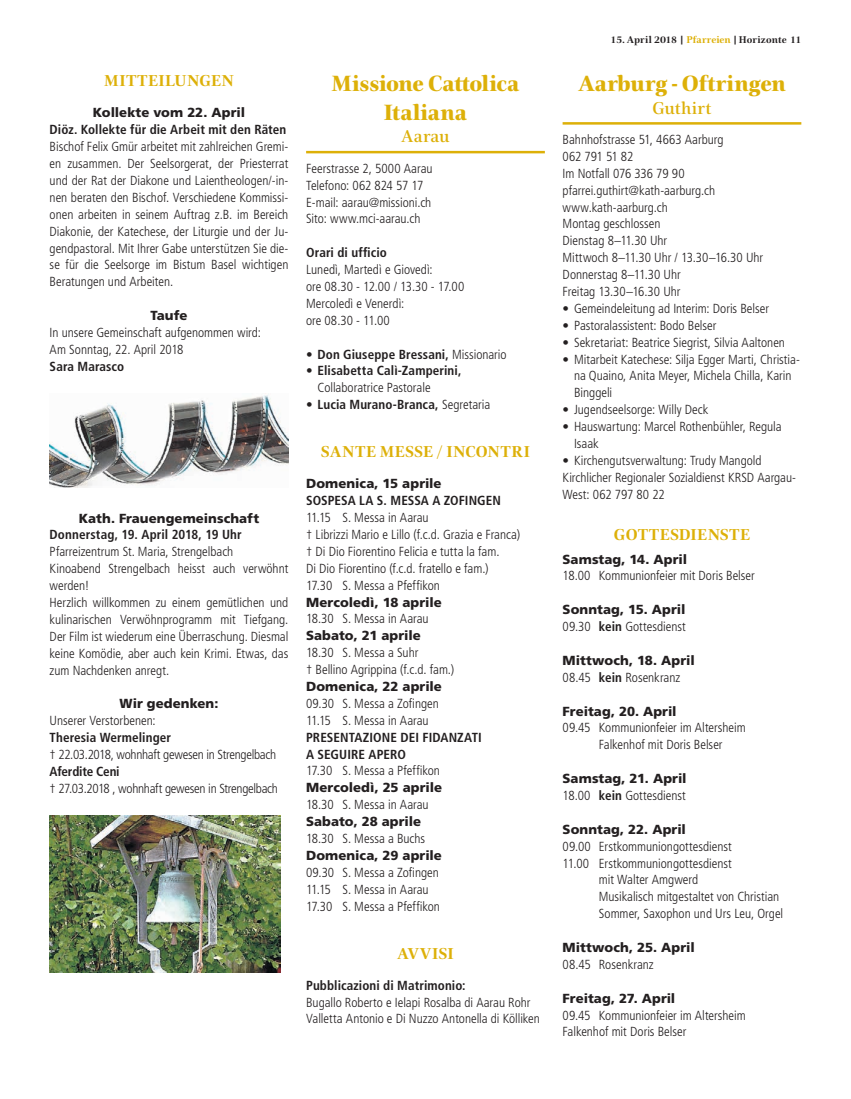
<style>
.page{position:relative;width:851px;height:1099px;background:#fff}
.page>*{position:absolute;margin:0;border:0;box-sizing:border-box;transform-origin:0 0}
.t1{font:800 22.5px/28.8px "Civita";letter-spacing:-.005em;color:#ddb008;text-align:center}
.t2{font:500 17.5px "Civita";letter-spacing:.01em;color:#ddb008}
.t3{font:700 16.12px "Civita";letter-spacing:.02em;color:#ddb008}
.t4{font:300 condensed 13.12px/16.9px "Frutiger LT Std";color:#231f20}
.t5{font:700 condensed 13.12px/16.9px "Frutiger LT Std";letter-spacing:.005em;color:#231f20}
.t6{font:900 13.12px/16.9px "Frutiger LT Std";letter-spacing:.005em;color:#231f20}
.t7{font:300 condensed 13.12px "Frutiger LT Std";letter-spacing:-.02em;color:#231f20}
.t8{font:700 condensed 13.12px "Frutiger LT Std";letter-spacing:-.015em;color:#231f20}
.t9{font:700 10px "Civita";letter-spacing:.005em;color:#231f20}
.s1{font-weight:300}
.s2{color:#ddb008}
.s3{font-weight:900;font-stretch:normal}
.s4{font-weight:700}
.s5{font-weight:300;font-stretch:condensed}
.s6{font-weight:700;font-stretch:condensed}
</style>
<div class="page">
<img style="left:50px;top:395px;width:238px;height:92px">
<img style="left:50px;top:815px;width:230px;height:157px">
<hr style="left:306px;top:151px;width:238px;height:2px;background:#ddb008">
<hr style="left:562px;top:122px;width:239px;height:3px;background:#ddb008">
<p class="t3" style="left:104px;top:70px;width:131px">MITTEILUNGEN</p>
<p class="t6" style="left:93px;top:104px;width:154px">Kollekte vom 22. April</p>
<p class="t5" style="left:50px;top:121px;width:238px">Diöz. Kollekte für die Arbeit mit den Räten</p>
<p class="t4" style="left:50px;top:138px;width:240px;text-align:justify">Bischof Felix Gmür arbeitet mit zahlreichen Gremi&shy;en zusammen. Der Seelsorgerat, der Priesterrat und der Rat der Diakone und Laientheologen/-in&shy;nen beraten den Bischof. Verschiedene Kommissi&shy;onen arbeiten in seinem Auftrag z.B. im Bereich Diakonie, der Katechese, der Liturgie und der Ju&shy;gendpastoral. Mit Ihrer Gabe unterstützen Sie die&shy;se für die Seelsorge im Bistum Basel wichtigen Beratungen und Arbeiten.</p>
<p class="t6" style="left:150px;top:307px;width:39px">Taufe</p>
<p class="t4" style="left:50px;top:324px;width:213px">In unsere Gemeinschaft aufgenommen wird:<br>Am Sonntag, 22. April 2018</p>
<p class="t5" style="left:50px;top:358px;width:76px">Sara Marasco</p>
<p class="t6" style="left:79px;top:509px;width:182px">Kath. Frauengemeinschaft</p>
<p class="t5" style="left:50px;top:526px;width:193px">Donnerstag, 19. April 2018, 19 Uhr</p>
<p class="t4" style="left:50px;top:543px;width:240px">Pfarreizentrum St. Maria, Strengelbach<br>Kinoabend Strengelbach heisst auch verwöhnt werden!<br>Herzlich willkommen zu einem gemütlichen und kulinarischen Verwöhnprogramm mit Tiefgang.<br>Der Film ist wiederum eine Überraschung. Diesmal keine Komödie, aber auch kein Krimi. Etwas, das zum Nachdenken anregt.</p>
<p class="t6" style="left:120px;top:695px;width:100px">Wir gedenken:</p>
<p class="t4" style="left:50px;top:712px;width:107px">Unserer Verstorbenen:</p>
<p class="t5" style="left:50px;top:729px;width:123px">Theresia Wermelinger</p>
<p class="t7" style="left:50px;top:747px;width:228px">† 22.03.2018, wohnhaft gewesen in Strengelbach</p>
<p class="t8" style="left:50px;top:763px;width:72px">Aferdite Ceni</p>
<p class="t7" style="left:50px;top:780px;width:230px">† 27.03.2018 , wohnhaft gewesen in Strengelbach</p>
<h1 class="t1" style="left:331px;top:69px;width:189px">Missione Cattolica<br>Italiana</h1>
<h2 class="t2" style="left:401px;top:125px;width:50px">Aarau</h2>
<p class="t4" style="left:306px;top:160px;width:128px">Feerstrasse 2, 5000 Aarau<br>Telefono: 062 824 57 17<br>E-mail: aarau@missioni.ch<br>Sito: www.mci-aarau.ch</p>
<p class="t5" style="left:306px;top:244px;width:82px">Orari di ufficio</p>
<p class="t4" style="left:306px;top:261px;width:160px">Lunedì, Martedì e Giovedì:<br>ore 08.30 - 12.00 / 13.30 - 17.00<br>Mercoledì e Venerdì:<br>ore 08.30 - 11.00</p>
<p class="t5" style="left:306px;top:345px;width:202px"><span class="s1">•</span> Don Giuseppe Bressani, <span class="s1">Missionario</span></p>
<p class="t5" style="left:317px;top:362px;width:145px;text-indent:-11px"><span class="s1">•</span> Elisabetta Calì-Zamperini,<br><span class="s1">Collaboratrice Pastorale</span></p>
<p class="t5" style="left:306px;top:396px;width:186px"><span class="s1">•</span> Lucia Murano-Branca, <span class="s1">Segretaria</span></p>
<p class="t3" style="left:321px;top:441px;width:210px">SANTE MESSE / INCONTRI</p>
<p class="t6" style="left:306px;top:475px;width:137px">Domenica, 15 aprile</p>
<p class="t5" style="left:306px;top:492px;width:196px">SOSPESA LA S. MESSA A ZOFINGEN</p>
<p class="t4" style="left:306px;top:509px;width:215px">11.15 S. Messa in Aarau<br>† Librizzi Mario e Lillo (f.c.d. Grazia e Franca) † Di Dio Fiorentino Felicia e tutta la fam.<br>Di Dio Fiorentino (f.c.d. fratello e fam.)<br>17.30 S. Messa a Pfeffikon</p>
<p class="t6" style="left:306px;top:593px;width:137px">Mercoledì, 18 aprile</p>
<p class="t4" style="left:306px;top:610px;width:124px">18.30 S. Messa in Aarau</p>
<p class="t6" style="left:306px;top:627px;width:116px">Sabato, 21 aprile</p>
<p class="t4" style="left:306px;top:644px;width:150px">18.30 S. Messa a Suhr<br>† Bellino Agrippina (f.c.d. fam.)</p>
<p class="t6" style="left:306px;top:678px;width:137px">Domenica, 22 aprile</p>
<p class="t4" style="left:306px;top:695px;width:134px">09.30 S. Messa a Zofingen<br>11.15 S. Messa in Aarau</p>
<p class="t5" style="left:306px;top:728px;width:177px">PRESENTAZIONE DEI FIDANZATI<br>A SEGUIRE APERO</p>
<p class="t4" style="left:306px;top:762px;width:135px">17.30 S. Messa a Pfeffikon</p>
<p class="t6" style="left:306px;top:779px;width:137px">Mercoledì, 25 aprile</p>
<p class="t4" style="left:306px;top:796px;width:124px">18.30 S. Messa in Aarau</p>
<p class="t6" style="left:306px;top:813px;width:116px">Sabato, 28 aprile</p>
<p class="t4" style="left:306px;top:830px;width:121px">18.30 S. Messa a Buchs</p>
<p class="t6" style="left:306px;top:846px;width:137px">Domenica, 29 aprile</p>
<p class="t4" style="left:306px;top:864px;width:135px">09.30 S. Messa a Zofingen<br>11.15 S. Messa in Aarau<br>17.30 S. Messa a Pfeffikon</p>
<p class="t3" style="left:397px;top:942px;width:58px">AVVISI</p>
<p class="t5" style="left:306px;top:976px;width:161px">Pubblicazioni di Matrimonio:</p>
<p class="t4" style="left:306px;top:993px;width:235px">Bugallo Roberto e Ielapi Rosalba di Aarau Rohr<br>Valletta Antonio e Di Nuzzo Antonella di Kölliken</p>
<p class="t9" style="left:610px;top:33px;width:192px">15. April 2018 | <span class="s2">Pfarreien</span> | Horizonte 11</p>
<h1 class="t1" style="left:578px;top:69px;width:209px">Aarburg - Oftringen</h1>
<h2 class="t2" style="left:652px;top:96px;width:60px">Guthirt</h2>
<p class="t4" style="left:562px;top:131px;width:202px">Bahnhofstrasse 51, 4663 Aarburg<br>062 791 51 82<br>Im Notfall 076 336 79 90 pfarrei.guthirt@kath-aarburg.ch www.kath-aarburg.ch<br>Montag geschlossen<br>Dienstag 8–11.30 Uhr<br>Mittwoch 8–11.30 Uhr / 13.30–16.30 Uhr<br>Donnerstag 8–11.30 Uhr<br>Freitag 13.30–16.30 Uhr</p>
<p class="t4" style="left:562px;top:300px;width:208px">• Gemeindeleitung ad Interim: Doris Belser</p>
<p class="t4" style="left:562px;top:317px;width:155px">• Pastoralassistent: Bodo Belser</p>
<p class="t4" style="left:562px;top:334px;width:224px">• Sekretariat: Beatrice Siegrist, Silvia Aaltonen</p>
<p class="t4" style="left:574px;top:351px;width:227px;text-indent:-11px">• Mitarbeit Katechese: Silja Egger Marti, Christia&shy;na Quaino, Anita Meyer, Michela Chilla, Karin<br>Binggeli</p>
<p class="t4" style="left:562px;top:401px;width:147px">• Jugendseelsorge: Willy Deck</p>
<p class="t4" style="left:574px;top:418px;width:209px;text-indent:-11px">• Hauswartung: Marcel Rothenbühler, Regula<br>Isaak</p>
<p class="t4" style="left:562px;top:452px;width:235px">• Kirchengutsverwaltung: Trudy Mangold<br>Kirchlicher Regionaler Sozialdienst KRSD Aargau-<br>West: 062 797 80 22</p>
<p class="t3" style="left:613px;top:523px;width:138px">GOTTESDIENSTE</p>
<p class="t6" style="left:562px;top:550px;width:126px">Samstag, 14. April</p>
<p class="t4" style="left:562px;top:567px;width:193px">18.00 Kommunionfeier mit Doris Belser</p>
<p class="t4" style="left:562px;top:601px;width:125px"><span class="s3">Sonntag, 15. April<br></span>09.30 <span class="s4">kein</span> Gottesdienst</p>
<p class="t6" style="left:562px;top:652px;width:134px">Mittwoch, 18. April<br><span class="s5">08.45</span> <span class="s6">kein</span> <span class="s5">Rosenkranz</span></p>
<p class="t6" style="left:562px;top:702px;width:115px">Freitag, 20. April</p>
<p class="t4" style="left:598px;top:719px;width:148px;text-indent:-36px">09.45 Kommunionfeier im Altersheim<br>Falkenhof mit Doris Belser</p>
<p class="t4" style="left:562px;top:770px;width:125px"><span class="s3">Samstag, 21. April<br></span>18.00 <span class="s4">kein</span> Gottesdienst</p>
<p class="t6" style="left:562px;top:820px;width:125px">Sonntag, 22. April</p>
<p class="t4" style="left:562px;top:837px;width:170px">09.00 Erstkommuniongottesdienst</p>
<p class="t4" style="left:562px;top:854px;width:170px">11.00 Erstkommuniongottesdienst</p>
<p class="t4" style="left:598px;top:871px;width:101px">mit Walter Amgwerd</p>
<p class="t4" style="left:598px;top:888px;width:182px">Musikalisch mitgestaltet von Christian</p>
<p class="t4" style="left:598px;top:905px;width:186px">Sommer, Saxophon und Urs Leu, Orgel</p>
<p class="t6" style="left:562px;top:938px;width:134px">Mittwoch, 25. April</p>
<p class="t4" style="left:562px;top:956px;width:93px">08.45 Rosenkranz</p>
<p class="t6" style="left:562px;top:989px;width:114px">Freitag, 27. April</p>
<p class="t4" style="left:562px;top:1006px;width:185px">09.45 Kommunionfeier im Altersheim<br>Falkenhof mit Doris Belser</p>
</div>
